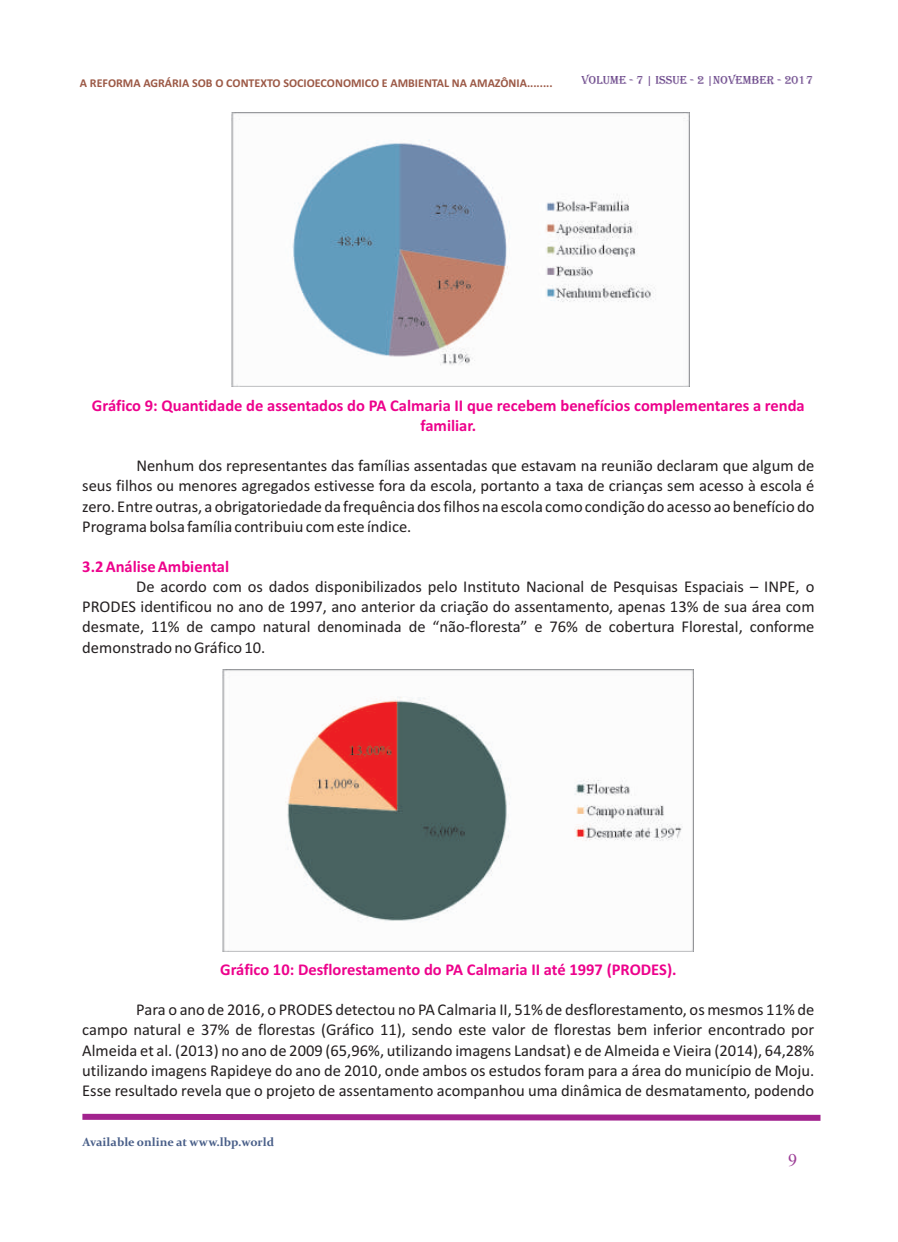
<style>
.page{position:relative;width:898px;height:1242px;background:#fff}
.page>*{position:absolute;margin:0;border:0;box-sizing:border-box;transform-origin:0 0}
.t1{font:18px "Times New Roman";color:#9c3d96}
.t2{font:16.5px/20.1px "Calibri";color:#231f20;text-align:justify}
.t3{font:700 16.5px/20.1px "Calibri";color:#ed028c;text-align:center}
.t4{font:700 12px "Calibri";color:#9c5946}
.t5{font:700 12px "Constantia";color:#485e88}
.t6{font:12px "Algerian";color:#674287}
</style>
<div class="page">
<svg style="left:82px;top:1113px;width:739px;height:8px;background:#b959aa"></svg>
<img style="left:231px;top:113px;width:457px;height:274px">
<img style="left:222px;top:670px;width:471px;height:282px">
<p class="t4" style="left:80px;top:78px;width:474px">A REFORMA AGRÁRIA SOB O CONTEXTO SOCIOECONOMICO E AMBIENTAL NA AMAZÔNIA........</p>
<p class="t6" style="left:581px;top:73px;width:233px">VOLUME - 7 | ISSUE - 2 |NOVEMBER - 2017</p>
<p class="t3" style="left:92px;top:397px;width:714px">Gráfico 9: Quantidade de assentados do PA Calmaria II que recebem benefícios complementares a renda familiar.</p>
<p class="t2" style="left:82px;top:457px;width:733px;text-indent:54px">Nenhum dos representantes das famílias assentadas que estavam na reunião declaram que algum de seus filhos ou menores agregados estivesse fora da escola, portanto a taxa de crianças sem acesso à escola é zero. Entre outras, a obrigatoriedade da frequência dos filhos na escola como condição do acesso ao benefício do Programa bolsa família contribuiu com este índice.</p>
<p class="t3" style="left:82px;top:558px;width:148px">3.2 Análise Ambiental</p>
<p class="t2" style="left:82px;top:578px;width:733px;text-indent:54px">De acordo com os dados disponibilizados pelo Instituto Nacional de Pesquisas Espaciais – INPE, o PRODES identificou no ano de 1997, ano anterior da criação do assentamento, apenas 13% de sua área com desmate, 11% de campo natural denominada de “não-floresta” e 76% de cobertura Florestal, conforme demonstrado no Gráfico 10.</p>
<p class="t3" style="left:220px;top:960px;width:458px">Gráfico 10: Desflorestamento do PA Calmaria II até 1997 (PRODES).</p>
<p class="t2" style="left:82px;top:1001px;width:733px;text-indent:54px">Para o ano de 2016, o PRODES detectou no PA Calmaria II, 51% de desflorestamento, os mesmos 11% de campo natural e 37% de florestas (Gráfico 11), sendo este valor de florestas bem inferior encontrado por Almeida et al. (2013) no ano de 2009 (65,96%, utilizando imagens Landsat) e de Almeida e Vieira (2014), 64,28% utilizando imagens Rapideye do ano de 2010, onde ambos os estudos foram para a área do município de Moju.<br>Esse resultado revela que o projeto de assentamento acompanhou uma dinâmica de desmatamento, podendo</p>
<p class="t5" style="left:82px;top:1137px;width:193px">Available online at www.lbp.world</p>
<p class="t1" style="left:787px;top:1154px;width:10px">9</p>
</div>
